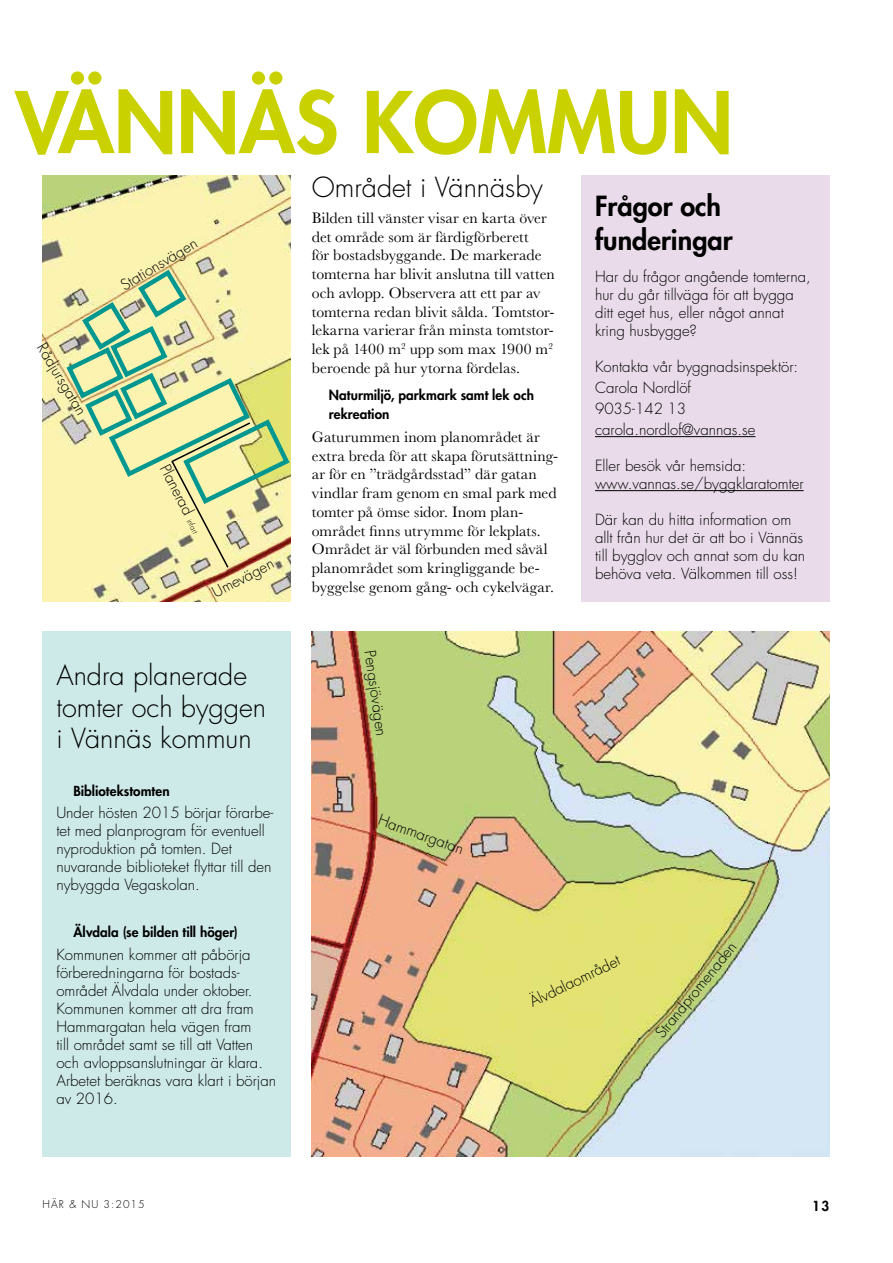
<style>
.page{position:relative;width:893px;height:1263px;background:#fff}
.page>*{position:absolute;margin:0;border:0;box-sizing:border-box;transform-origin:0 0}
.t1{font:800 82.5px "Futura Std";color:#c9d200}
.t2{font:300 27px/31.5px "Futura Std";color:#000}
.t3{font:800 27px/34.5px "Futura Std";color:#000}
.t4{font:15.75px/18.8px "Baskerville MT Std";letter-spacing:.005em;color:#000}
.t5{font:300 15.15px "Futura Std";color:#000}
.t6{font:300 15px/18px "Futura Std";color:#000}
.t7{font:800 13.5px/18.8px "Futura Std";color:#000}
.t8{font:300 10.5px "Futura Std";letter-spacing:.1em;color:#000}
.s1{font-size:7.5px}
</style>
<div class="page">
<div style="left:43px;top:631px;width:248px;height:526px;background:#cdeae9"></div>
<div style="left:581px;top:175px;width:248px;height:427px;background:#e9dbea"></div>
<img style="left:312px;top:631px;width:517px;height:525px">
<img style="left:43px;top:175px;width:248px;height:427px">
<svg style="left:63px;top:267px;width:228px;height:302px;background:#d8dfa3"></svg>
<hr style="left:595px;top:436px;width:160px;height:1px;background:#000">
<hr style="left:595px;top:490px;width:209px;height:1px;background:#000">
<h1 class="t1" style="left:15px;top:70px;width:719px">Vännäs kommun</h1>
<p class="t5" style="left:49px;top:340px;width:88px;rotate:59deg">Rådjursgatan</p>
<p class="t5" style="left:117px;top:278px;width:93px;rotate:-31deg">Stationsvägen</p>
<p class="t5" style="left:173px;top:461px;width:76px;rotate:63deg">Planerad <span class="s1">infart</span></p>
<p class="t5" style="left:209px;top:585px;width:74px;rotate:-28deg">Umevägen</p>
<h2 class="t2" style="left:56px;top:660px;width:211px">Andra planerade tomter och byggen i Vännäs kommun</h2>
<p class="t7" style="left:73px;top:781px;width:98px">Bibliotekstomten</p>
<p class="t6" style="left:56px;top:804px;width:218px">Under hösten 2015 börjar förarbe&shy;tet med planprogram för eventuell nyproduktion på tomten. Det nuvarande biblioteket flyttar till den nybyggda Vegaskolan.</p>
<p class="t7" style="left:73px;top:923px;width:166px">Älvdala (se bilden till höger)</p>
<p class="t6" style="left:56px;top:945px;width:221px">Kommunen kommer att påbörja förberedningarna för bostads&shy;området Älvdala under oktober.<br>Kommunen kommer att dra fram<br>Hammargatan hela vägen fram<br>till området samt se till att Vatten och avloppsanslutningar är klara.<br>Arbetet beräknas vara klart i början av 2016.</p>
<h2 class="t2" style="left:312px;top:173px;width:233px">Området i Vännäsby</h2>
<p class="t4" style="left:312px;top:208px;width:244px">Bilden till vänster visar en karta över det område som är färdigförberett<br>för bostadsbyggande. De markerade tomterna har blivit anslutna till vatten och avlopp. Observera att ett par av tomterna redan blivit sålda. Tomtstor&shy;lekarna varierar från minsta tomtstor&shy;lek på 1400 m<sup>2</sup> upp som max 1900 m<sup>2 </sup>beroende på hur ytorna fördelas.</p>
<p class="t7" style="left:329px;top:386px;width:207px">Naturmiljö, parkmark samt lek och rekreation</p>
<p class="t4" style="left:312px;top:427px;width:248px">Gaturummen inom planområdet är extra breda för att skapa förutsättning&shy;ar för en ”trädgårdsstad” där gatan vindlar fram genom en smal park med tomter på ömse sidor. Inom plan&shy;området finns utrymme för lekplats.<br>Området är väl förbunden med såväl planområdet som kringliggande be&shy;byggelse genom gång- och cykelvägar.</p>
<p class="t5" style="left:379px;top:649px;width:94px;rotate:82deg">Pengsjövägen</p>
<p class="t5" style="left:382px;top:810px;width:97px;rotate:20deg">Hammargatan</p>
<h2 class="t3" style="left:595px;top:189px;width:139px">Frågor och funderingar</h2>
<p class="t6" style="left:595px;top:268px;width:217px">Har du frågor angående tomterna, hur du går tillväga för att bygga ditt eget hus, eller något annat kring husbygge?</p>
<p class="t6" style="left:595px;top:357px;width:205px;line-height:21px">Kontakta vår byggnadsinspektör:<br>Carola Nordlöf<br>9035-142 13 carola.nordlof@vannas.se</p>
<p class="t6" style="left:595px;top:457px;width:210px">Eller besök vår hemsida: www.vannas.se/byggklaratomter</p>
<p class="t6" style="left:595px;top:511px;width:212px">Där kan du hitta information om allt från hur det är att bo i Vännäs till bygglov och annat som du kan behöva veta. Välkommen till oss!</p>
<p class="t5" style="left:526px;top:994px;width:100px;rotate:-26deg">Älvdalaområdet</p>
<p class="t5" style="left:651px;top:1030px;width:126px;rotate:-51deg">Strandpromenaden</p>
<p class="t8" style="left:43px;top:1198px;width:104px">HÄR &amp; NU 3:2015</p>
<p class="t7" style="left:812px;top:1196px;width:18px">13</p>
</div>
